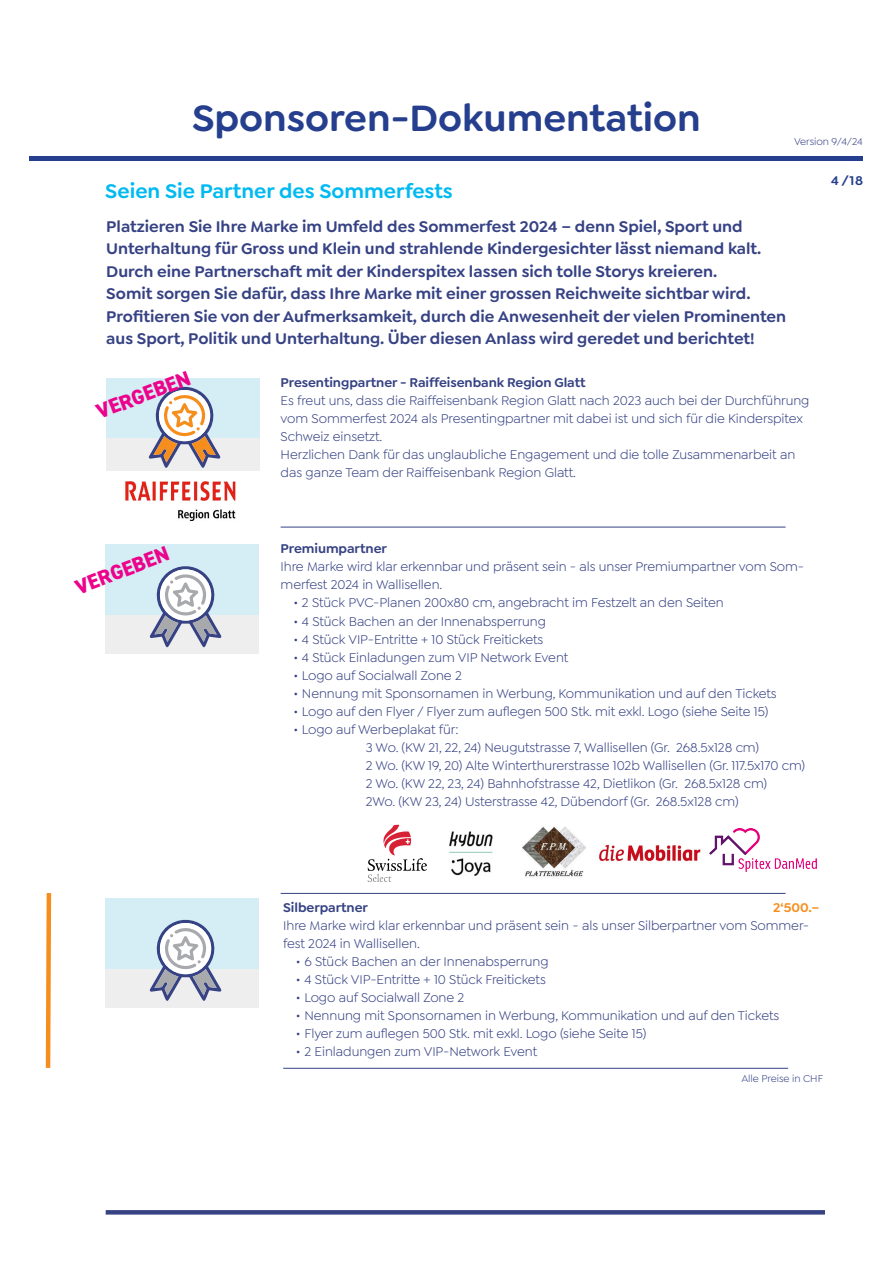
<style>
.page{position:relative;width:893px;height:1263px;background:#fff}
.page>*{position:absolute;margin:0;border:0;box-sizing:border-box;transform-origin:0 0}
.t1{font:600 39px "Goldplay";color:#253f8e}
.t2{font:600 21px "Goldplay";color:#00baf1}
.t3{font:800 21px "DIN2014";color:#ed028c}
.t4{font:600 16.5px/22.5px "Goldplay";color:#364284}
.t5{font:13.5px/18px "Goldplay";letter-spacing:-.005em;color:#364284}
.t6{font:600 13.5px "Goldplay";letter-spacing:-.005em;color:#364284}
.t7{font:600 13.5px "Goldplay";color:#f68e1e}
.t8{font:600 13.5px "Goldplay";color:#253f8e}
.t9{font:10.5px "Goldplay";letter-spacing:-.005em;color:#364284}
</style>
<div class="page">
<div style="left:30px;top:156px;width:833px;height:5px;background:#253f8e"></div>
<div style="left:106px;top:578px;width:153px;height:76px;background:#eeeeef"></div>
<div style="left:106px;top:545px;width:153px;height:70px;background:#d5eef5"></div>
<hr style="left:281px;top:527px;width:505px;height:1px;background:#364284">
<svg style="left:150px;top:566px;width:72px;height:81px"></svg>
<div style="left:107px;top:406px;width:153px;height:65px;background:#eeeeef"></div>
<div style="left:107px;top:378px;width:153px;height:60px;background:#d5eef5"></div>
<svg style="left:149px;top:386px;width:72px;height:82px"></svg>
<img style="left:125px;top:482px;width:111px;height:38px">
<svg style="left:106px;top:1210px;width:719px;height:4px;fill:#364284"></svg>
<div style="left:106px;top:931px;width:153px;height:76px;background:#eeeeef"></div>
<div style="left:106px;top:898px;width:153px;height:70px;background:#d5eef5"></div>
<svg style="left:150px;top:919px;width:72px;height:82px"></svg>
<hr style="left:281px;top:893px;width:505px;height:1px;background:#364284">
<hr style="left:283px;top:1068px;width:505px;height:1px;background:#364284">
<svg style="left:45px;top:893px;width:7px;height:175px"></svg>
<svg style="left:368px;top:825px;width:59px;height:57px"></svg>
<img style="left:599px;top:844px;width:102px;height:18px">
<img style="left:449px;top:831px;width:44px;height:45px">
<img style="left:522px;top:827px;width:63px;height:50px">
<img style="left:710px;top:828px;width:106px;height:44px">
<h1 class="t1" style="left:192px;top:93px;width:510px">Sponsoren-Dokumentation</h1>
<p class="t2" style="left:105px;top:178px;width:349px">Seien Sie Partner des Sommerfests</p>
<p class="t9" style="left:794px;top:136px;width:70px">Version 9/4/24</p>
<p class="t8" style="left:831px;top:172px;width:33px">4 /18</p>
<p class="t4" style="left:106px;top:215px;width:657px">Platzieren Sie Ihre Marke im Umfeld des Sommerfest 2024 – denn Spiel, Sport und<br>Unterhaltung für Gross und Klein und strahlende Kindergesichter lässt niemand kalt.<br>Durch eine Partnerschaft mit der Kinderspitex lassen sich tolle Storys kreieren.</p>
<p class="t4" style="left:106px;top:282px;width:681px">Somit sorgen Sie dafür, dass Ihre Marke mit einer grossen Reichweite sichtbar wird.<br>Profitieren Sie von der Aufmerksamkeit, durch die Anwesenheit der vielen Prominenten aus Sport, Politik und Unterhaltung. Über diesen Anlass wird geredet und berichtet!</p>
<p class="t3" style="left:92px;top:399px;width:100px;rotate:-21deg">VERGEBEN</p>
<p class="t6" style="left:281px;top:374px;width:306px">Presentingpartner - Raiffeisenbank Region Glatt</p>
<p class="t5" style="left:281px;top:391px;width:530px">Es freut uns, dass die Raiffeisenbank Region Glatt nach 2023 auch bei der Durchführung vom Sommerfest 2024 als Presentingpartner mit dabei ist und sich für die Kinderspitex<br>Schweiz einsetzt.</p>
<p class="t5" style="left:281px;top:445px;width:516px">Herzlichen Dank für das unglaubliche Engagement und die tolle Zusammenarbeit an das ganze Team der Raiffeisenbank Region Glatt.</p>
<p class="t3" style="left:71px;top:575px;width:100px;rotate:-21deg">VERGEBEN</p>
<p class="t6" style="left:281px;top:541px;width:108px">Premiumpartner</p>
<p class="t5" style="left:281px;top:558px;width:525px">Ihre Marke wird klar erkennbar und präsent sein - als unser Premiumpartner vom Som&shy;merfest 2024 in Wallisellen.</p>
<p class="t5" style="left:293px;top:594px;width:432px">• 2 Stück PVC-Planen 200x80 cm, angebracht im Festzelt an den Seiten</p>
<p class="t5" style="left:293px;top:612px;width:254px">• 4 Stück Bachen an der Innenabsperrung</p>
<p class="t5" style="left:293px;top:630px;width:251px">• 4 Stück VIP-Entritte + 10 Stück Freitickets</p>
<p class="t5" style="left:293px;top:648px;width:276px">• 4 Stück Einladungen zum VIP Network Event</p>
<p class="t5" style="left:293px;top:666px;width:170px">• Logo auf Socialwall Zone 2</p>
<p class="t5" style="left:293px;top:684px;width:485px">• Nennung mit Sponsornamen in Werbung, Kommunikation und auf den Tickets</p>
<p class="t5" style="left:293px;top:702px;width:477px">• Logo auf den Flyer / Flyer zum auflegen 500 Stk. mit exkl. Logo (siehe Seite 15)</p>
<p class="t5" style="left:293px;top:720px;width:167px">• Logo auf Werbeplakat für:</p>
<p class="t5" style="left:366px;top:738px;width:395px">3 Wo. (KW 21, 22, 24) Neugutstrasse 7, Wallisellen (Gr. 268.5x128 cm)</p>
<p class="t5" style="left:366px;top:756px;width:441px">2 Wo. (KW 19, 20) Alte Winterthurerstrasse 102b Wallisellen (Gr. 117.5x170 cm)</p>
<p class="t5" style="left:366px;top:774px;width:403px">2 Wo. (KW 22, 23, 24) Bahnhofstrasse 42, Dietlikon (Gr. 268.5x128 cm)<br>2Wo. (KW 23, 24) Usterstrasse 42, Dübendorf (Gr. 268.5x128 cm)</p>
<p class="t6" style="left:283px;top:899px;width:86px">Silberpartner</p>
<p class="t7" style="left:773px;top:899px;width:48px">2‘500.–</p>
<p class="t5" style="left:283px;top:917px;width:527px">Ihre Marke wird klar erkennbar und präsent sein - als unser Silberpartner vom Sommer&shy;fest 2024 in Wallisellen.</p>
<p class="t5" style="left:296px;top:953px;width:254px">• 6 Stück Bachen an der Innenabsperrung</p>
<p class="t5" style="left:296px;top:971px;width:251px">• 4 Stück VIP-Entritte + 10 Stück Freitickets</p>
<p class="t5" style="left:296px;top:989px;width:170px">• Logo auf Socialwall Zone 2</p>
<p class="t5" style="left:296px;top:1007px;width:485px">• Nennung mit Sponsornamen in Werbung, Kommunikation und auf den Tickets</p>
<p class="t5" style="left:296px;top:1025px;width:352px">• Flyer zum auflegen 500 Stk. mit exkl. Logo (siehe Seite 15)</p>
<p class="t5" style="left:296px;top:1043px;width:243px">• 2 Einladungen zum VIP-Network Event</p>
<p class="t9" style="left:741px;top:1073px;width:83px">Alle Preise in CHF</p>
</div>
